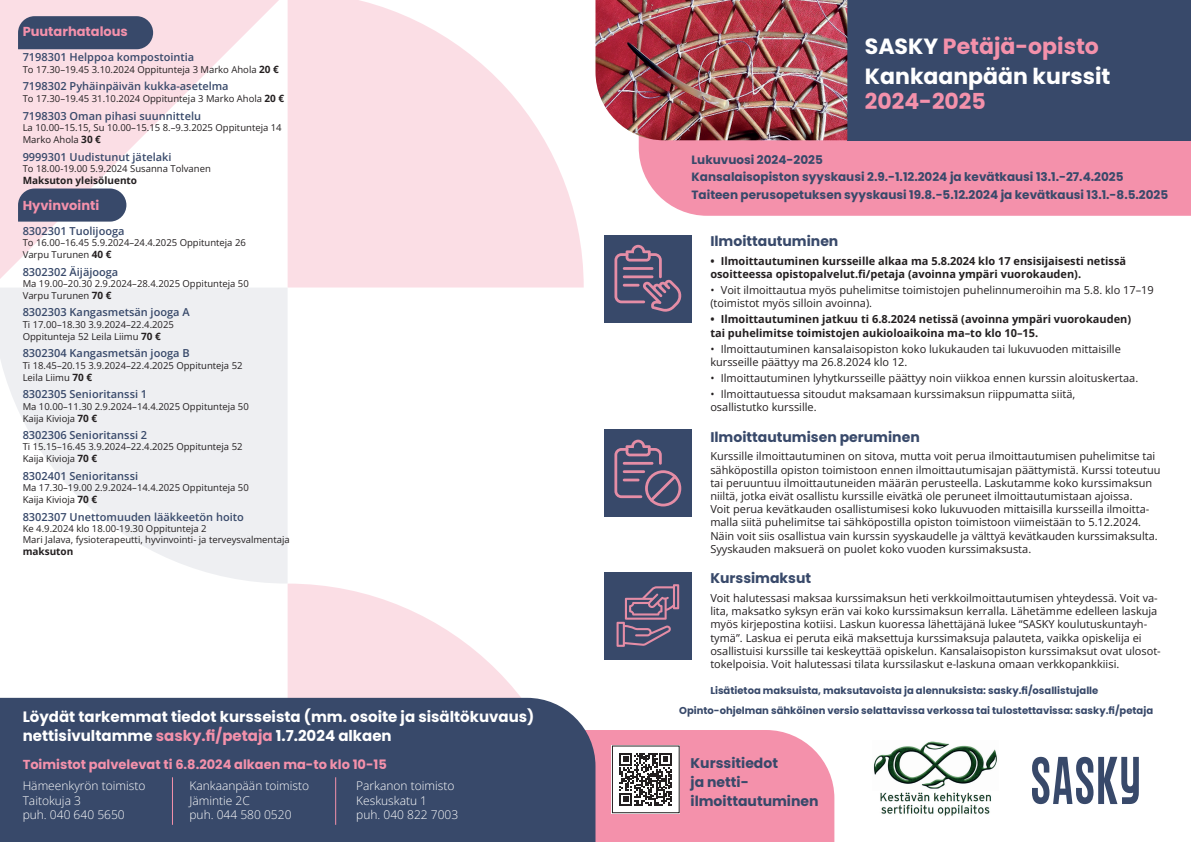
<style>
.page{position:relative;width:1191px;height:842px;background:#fff}
.page>*{position:absolute;margin:0;border:0;box-sizing:border-box;transform-origin:0 0}
.Pääotsikko{font:700 22px/25px "Poppins";color:#fff}
.Pääotsikko-2{font:700 22px "Poppins";color:#f491ab}
.aiheotsikot{font:700 15px/19px "Poppins";color:#fff}
.Otsikot{font:700 14px/19px "Poppins";color:#38496a}
.aiheotsikot-2{font:700 13px "Poppins";color:#f491ab}
.Otsikot-2{font:700 12px "Poppins";color:#38496a}
.t1{font:300 12px/14.4px "Open Sans";color:#fff}
.Leipäteksti{font:11px/13.2px "Open Sans";color:#231f20}
.Kurssin_nimi{font:600 11px "Open Sans";color:#38496a}
.t2{font:700 11px/13.2px "Open Sans";color:#231f20}
.boldaukset{font:700 10px "Poppins";color:#38496a}
.Kurssitiedot{font:700 10px "Open Sans";color:#231f20}
.Kurssitiedot-2{font:9.5px/12px "Open Sans";color:#231f20}
.s1{font-weight:700;font-size:10px}
.s2{color:#f491ab}
.s3{color:#fff}
</style>
<div class="page">
<svg style="left:0;top:0;width:288px;height:287px"></svg>
<svg style="left:288px;top:0;width:296px;height:288px;fill:#fbdee5"></svg>
<svg style="left:0;top:288px;width:288px;height:295px;fill:#eeeff2"></svg>
<svg style="left:288px;top:584px;width:243px;height:114px;fill:#fbdee5"></svg>
<div style="left:604px;top:235px;width:87px;height:88px;background:#38496a"></div>
<div style="left:604px;top:429px;width:87px;height:88px;background:#38496a"></div>
<div style="left:604px;top:572px;width:87px;height:87px;background:#38496a"></div>
<div style="left:639px;top:140px;width:552px;height:76px;background:#f491ab"></div>
<div style="left:847px;top:0;width:344px;height:140px;background:#38496a"></div>
<div style="left:595px;top:730px;width:239px;height:112px;background:#f491ab"></div>
<img style="left:595px;top:0;width:252px;height:140px">
<svg style="left:614px;top:245px;width:67px;height:67px"></svg>
<hr style="left:623px;top:267px;width:30px;height:3px;background:#e58da6">
<hr style="left:623px;top:275px;width:30px;height:3px;background:#e58da6">
<hr style="left:623px;top:284px;width:16px;height:3px;background:#e58da6">
<svg style="left:616px;top:584px;width:63px;height:63px"></svg>
<svg style="left:614px;top:440px;width:67px;height:66px"></svg>
<svg style="left:18px;top:189px;width:108px;height:33px;background:#425271"></svg>
<svg style="left:18px;top:16px;width:135px;height:33px;background:#404f6f"></svg>
<div style="left:0;top:698px;width:595px;height:144px;background:#38496a"></div>
<hr style="left:172px;top:777px;width:1px;height:48px;background:#f491ab">
<hr style="left:335px;top:777px;width:1px;height:48px;background:#f491ab">
<svg style="left:1032px;top:757px;width:106px;height:47px"></svg>
<div style="left:611px;top:745px;width:69px;height:69px;background:#fff"></div>
<svg style="left:619px;top:753px;width:53px;height:52px"></svg>
<div style="left:612px;top:746px;width:67px;height:67px;border:1px solid #231f20"></div>
<img style="left:874px;top:741px;width:123px;height:75px">
<p class="aiheotsikot-2" style="left:23px;top:24px;width:107px">Puutarhatalous</p>
<p class="Kurssin_nimi" style="left:23px;top:49px;width:173px">7198301 Helppoa kompostointia</p>
<p class="Kurssitiedot-2" style="left:23px;top:63px;width:258px">To 17.30–19.45 3.10.2024 Oppitunteja 3 Marko Ahola <span class="s1">20 €</span></p>
<p class="Kurssin_nimi" style="left:23px;top:79px;width:207px">7198302 Pyhäinpäivän kukka-asetelma</p>
<p class="Kurssitiedot-2" style="left:23px;top:93px;width:263px">To 17.30–19.45 31.10.2024 Oppitunteja 3 Marko Ahola <span class="s1">20 €</span></p>
<p class="Kurssin_nimi" style="left:23px;top:108px;width:180px">7198303 Oman pihasi suunnittelu</p>
<p class="Kurssitiedot-2" style="left:23px;top:121px;width:260px">La 10.00–15.15, Su 10.00–15.15 8.–9.3.2025 Oppitunteja 14<br>Marko Ahola <span class="s1">30 €</span></p>
<p class="Kurssin_nimi" style="left:23px;top:149px;width:150px">9999301 Uudistunut jätelaki</p>
<p class="Kurssitiedot-2" style="left:23px;top:162px;width:190px">To 18.00-19.00 5.9.2024 Susanna Tolvanen</p>
<p class="Kurssitiedot" style="left:23px;top:174px;width:116px">Maksuton yleisöluento</p>
<p class="aiheotsikot-2" style="left:23px;top:198px;width:78px">Hyvinvointi</p>
<p class="Kurssin_nimi" style="left:23px;top:223px;width:103px">8302301 Tuolijooga</p>
<p class="Kurssitiedot-2" style="left:23px;top:236px;width:225px">To 16.00–16.45 5.9.2024–24.4.2025 Oppitunteja 26<br>Varpu Turunen <span class="s1">40 €</span></p>
<p class="Kurssin_nimi" style="left:23px;top:264px;width:97px">8302302 Äijäjooga</p>
<p class="Kurssitiedot-2" style="left:23px;top:277px;width:228px">Ma 19.00–20.30 2.9.2024–28.4.2025 Oppitunteja 50<br>Varpu Turunen <span class="s1">70 €</span></p>
<p class="Kurssin_nimi" style="left:23px;top:305px;width:168px">8302303 Kangasmetsän jooga A</p>
<p class="Kurssitiedot-2" style="left:23px;top:318px;width:153px">Ti 17.00–18.30 3.9.2024–22.4.2025<br>Oppitunteja 52 Leila Liimu <span class="s1">70 €</span></p>
<p class="Kurssin_nimi" style="left:23px;top:346px;width:168px">8302304 Kangasmetsän jooga B</p>
<p class="Kurssitiedot-2" style="left:23px;top:359px;width:221px">Ti 18.45–20.15 3.9.2024–22.4.2025 Oppitunteja 52<br>Leila Liimu <span class="s1">70 €</span></p>
<p class="Kurssin_nimi" style="left:23px;top:387px;width:126px">8302305 Senioritanssi 1</p>
<p class="Kurssitiedot-2" style="left:23px;top:400px;width:228px">Ma 10.00–11.30 2.9.2024–14.4.2025 Oppitunteja 50<br>Kaija Kivioja <span class="s1">70 €</span></p>
<p class="Kurssin_nimi" style="left:23px;top:427px;width:126px">8302306 Senioritanssi 2</p>
<p class="Kurssitiedot-2" style="left:23px;top:441px;width:221px">Ti 15.15–16.45 3.9.2024–22.4.2025 Oppitunteja 52<br>Kaija Kivioja <span class="s1">70 €</span></p>
<p class="Kurssin_nimi" style="left:23px;top:468px;width:117px">8302401 Senioritanssi</p>
<p class="Kurssitiedot-2" style="left:23px;top:481px;width:228px">Ma 17.30–19.00 2.9.2024–14.4.2025 Oppitunteja 50<br>Kaija Kivioja <span class="s1">70 €</span></p>
<p class="Kurssin_nimi" style="left:23px;top:509px;width:223px">8302307 Unettomuuden lääkkeetön hoito</p>
<p class="Kurssitiedot-2" style="left:23px;top:523px;width:268px;line-height:11.4px">Ke 4.9.2024 klo 18.00-19.30 Oppitunteja 2<br>Mari Jalava, fysioterapeutti, hyvinvointi- ja terveysvalmentaja</p>
<p class="Kurssitiedot" style="left:23px;top:545px;width:52px">maksuton</p>
<p class="aiheotsikot" style="left:23px;top:708px;width:513px">Löydät tarkemmat tiedot kursseista (mm. osoite ja sisältökuvaus) nettisivultamme <span class="s2">sasky.fi/petaja</span> 1.7.2024 alkaen</p>
<p class="aiheotsikot-2" style="left:23px;top:756px;width:366px">Toimistot palvelevat ti 6.8.2024 alkaen ma-to klo 10-15</p>
<p class="t1" style="left:23px;top:778px;width:124px">Hämeenkyrön toimisto<br>Taitokuja 3<br>puh. 040 640 5650</p>
<p class="t1" style="left:189px;top:778px;width:121px">Kankaanpään toimisto</p>
<p class="t1" style="left:189px;top:793px;width:62px">Jämintie 2C</p>
<p class="t1" style="left:189px;top:807px;width:104px">puh. 044 580 0520</p>
<p class="t1" style="left:356px;top:778px;width:100px">Parkanon toimisto</p>
<p class="t1" style="left:356px;top:793px;width:72px">Keskuskatu 1</p>
<p class="t1" style="left:356px;top:807px;width:104px">puh. 040 822 7003</p>
<p class="Pääotsikko-2" style="left:865px;top:33px;width:236px"><span class="s3">SASKY</span> Petäjä-opisto</p>
<p class="Pääotsikko" style="left:865px;top:64px;width:247px">Kankaanpään kurssit<br><span class="s2">2024-2025</span></p>
<p class="Otsikot-2" style="left:691px;top:152px;width:133px">Lukuvuosi 2024-2025</p>
<p class="Otsikot-2" style="left:691px;top:170px;width:433px">Kansalaisopiston syyskausi 2.9.-1.12.2024 ja kevätkausi 13.1.-27.4.2025</p>
<p class="Otsikot-2" style="left:691px;top:188px;width:478px">Taiteen perusopetuksen syyskausi 19.8.-5.12.2024 ja kevätkausi 13.1.-8.5.2025</p>
<p class="Otsikot" style="left:710px;top:232px;width:130px">Ilmoittautuminen</p>
<p class="t2" style="left:710px;top:254px;width:417px">• Ilmoittautuminen kursseille alkaa ma 5.8.2024 klo 17 ensisijaisesti netissä osoitteessa opistopalvelut.fi/petaja (avoinna ympäri vuorokauden).</p>
<p class="Leipäteksti" style="left:710px;top:283px;width:445px">• Voit ilmoittautua myös puhelimitse toimistojen puhelinnumeroihin ma 5.8. klo 17–19 (toimistot myös silloin avoinna).</p>
<p class="t2" style="left:710px;top:312px;width:422px">• Ilmoittautuminen jatkuu ti 6.8.2024 netissä (avoinna ympäri vuorokauden) tai puhelimitse toimistojen aukioloaikoina ma–to klo 10–15.</p>
<p class="Leipäteksti" style="left:710px;top:342px;width:412px">• Ilmoittautuminen kansalaisopiston koko lukukauden tai lukuvuoden mittaisille kursseille päättyy ma 26.8.2024 klo 12.</p>
<p class="Leipäteksti" style="left:710px;top:371px;width:429px">• Ilmoittautuminen lyhytkursseille päättyy noin viikkoa ennen kurssin aloituskertaa.</p>
<p class="Leipäteksti" style="left:710px;top:387px;width:366px">• Ilmoittautuessa sitoudut maksamaan kurssimaksun riippumatta siitä, osallistutko kurssille.</p>
<p class="Otsikot" style="left:710px;top:427px;width:211px">Ilmoittautumisen peruminen</p>
<p class="Leipäteksti" style="left:710px;top:449px;width:452px">Kurssille ilmoittautuminen on sitova, mutta voit perua ilmoittautumisen puhelimitse tai sähköpostilla opiston toimistoon ennen ilmoittautumisajan päättymistä. Kurssi toteutuu tai peruuntuu ilmoittautuneiden määrän perusteella. Laskutamme koko kurssimaksun niiltä, jotka eivät osallistu kurssille eivätkä ole peruneet ilmoittautumistaan ajoissa.</p>
<p class="Leipäteksti" style="left:710px;top:502px;width:449px">Voit perua kevätkauden osallistumisesi koko lukuvuoden mittaisilla kursseilla ilmoitta&shy;malla siitä puhelimitse tai sähköpostilla opiston toimistoon viimeistään to 5.12.2024.<br>Näin voit siis osallistua vain kurssin syyskaudelle ja välttyä kevätkauden kurssimaksulta.<br>Syyskauden maksuerä on puolet koko vuoden kurssimaksusta.</p>
<p class="Otsikot" style="left:710px;top:569px;width:102px">Kurssimaksut</p>
<p class="Leipäteksti" style="left:710px;top:591px;width:452px">Voit halutessasi maksaa kurssimaksun heti verkkoilmoittautumisen yhteydessä. Voit va&shy;lita, maksatko syksyn erän vai koko kurssimaksun kerralla. Lähetämme edelleen laskuja myös kirjepostina kotiisi. Laskun kuoressa lähettäjänä lukee “SASKY koulutuskuntayh&shy;tymä”. Laskua ei peruta eikä maksettuja kurssimaksuja palauteta, vaikka opiskelija ei osallistuisi kurssille tai keskeyttää opiskelun. Kansalaisopiston kurssimaksut ovat ulosot&shy;tokelpoisia. Voit halutessasi tilata kurssilaskut e-laskuna omaan verkkopankkiisi.</p>
<p class="boldaukset" style="left:710px;top:685px;width:389px">Lisätietoa maksuista, maksutavoista ja alennuksista: sasky.fi/osallistujalle</p>
<p class="boldaukset" style="left:679px;top:705px;width:475px">Opinto-ohjelman sähköinen versio selattavissa verkossa tai tulostettavissa: sasky.fi/petaja</p>
<p class="Otsikot" style="left:690px;top:753px;width:130px">Kurssitiedot<br>ja netti&shy;ilmoittautuminen</p>
</div>
